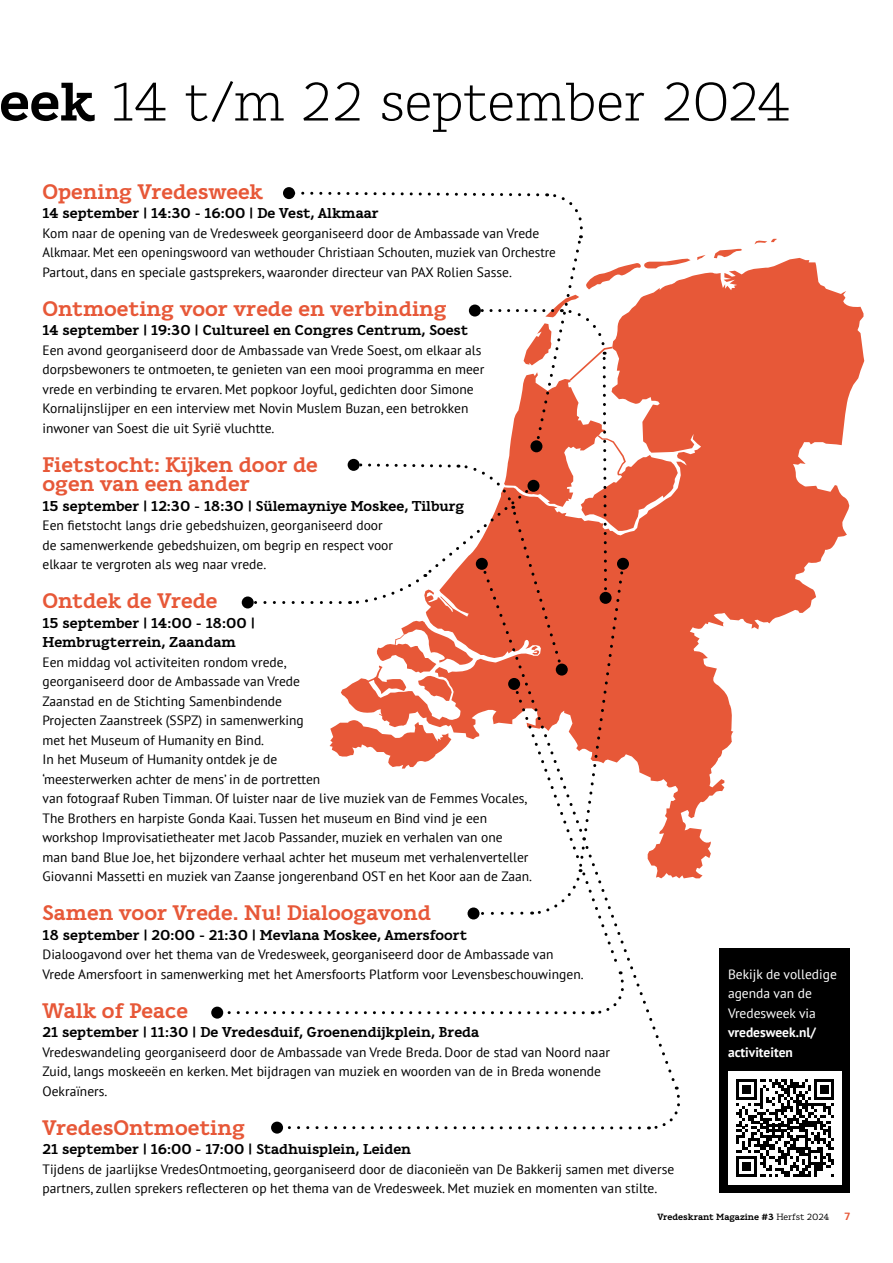
<style>
.page{position:relative;width:893px;height:1263px;background:#fff}
.page>*{position:absolute;margin:0;border:0;box-sizing:border-box;transform-origin:0 0}
.t1{font:300 54px "Karlo Serif";letter-spacing:-.025em;color:#000}
.t2{font:700 21px/19.5px "Karlo Serif";color:#e75838}
.t3{font:700 14.25px/19.5px "Karlo Serif";color:#000}
.t4{font:13.5px/19.5px "PT Sans";color:#000}
.t5{font:13.5px/19.5px "PT Sans";color:#fff}
.t6{font:700 13.5px/19.5px "PT Sans";color:#fff}
.t7{font:700 10.5px "Karlo Serif";color:#e75838}
.t8{font:700 9px "Karlo Serif";color:#000}
.s1{font-weight:700}
.s2{font-weight:400}
</style>
<div class="page">
<svg style="left:690px;top:258px;width:174px;height:620px;fill:#e75838"></svg>
<svg style="left:714px;top:249px;width:28px;height:9px"></svg>
<svg style="left:754px;top:238px;width:23px;height:6px"></svg>
<svg style="left:697px;top:255px;width:9px;height:5px"></svg>
<svg style="left:648px;top:1086px;width:32px;height:44px"></svg>
<svg style="left:283px;top:1126px;width:356px;height:3px"></svg>
<div style="left:271px;top:1121px;width:12px;height:12px;background:#000;border-radius:50%"></div>
<svg style="left:283px;top:187px;width:12px;height:12px"></svg>
<div style="left:211px;top:1007px;width:12px;height:12px;background:#000;border-radius:50%"></div>
<svg style="left:217px;top:190px;width:473px;height:826px"></svg>
<div style="left:556px;top:664px;width:12px;height:12px;background:#000;border-radius:50%"></div>
<div style="left:348px;top:459px;width:12px;height:12px;background:#000;border-radius:50%"></div>
<div style="left:719px;top:948px;width:131px;height:245px;background:#000"></div>
<div style="left:728px;top:1071px;width:114px;height:114px;background:#fff"></div>
<svg style="left:736px;top:1079px;width:98px;height:98px"></svg>
<h1 class="t1" style="left:-1px;top:69px;width:795px"><span class="s1">eek</span> 14 t/m 22 september 2024</h1>
<h2 class="t2" style="left:43px;top:182px;width:222px">Opening Vredesweek</h2>
<p class="t3" style="left:43px;top:203px;width:338px">14 september | 14:30 - 16:00 | De Vest, Alkmaar</p>
<p class="t4" style="left:43px;top:223px;width:515px">Kom naar de opening van de Vredesweek georganiseerd door de Ambassade van Vrede<br>Alkmaar. Met een openingswoord van wethouder Christiaan Schouten, muziek van Orchestre<br>Partout, dans en speciale gastsprekers, waaronder directeur van PAX Rolien Sasse.</p>
<h2 class="t2" style="left:43px;top:299px;width:406px">Ontmoeting voor vrede en verbinding</h2>
<p class="t3" style="left:43px;top:320px;width:427px">14 september | 19:30 | Cultureel en Congres Centrum, Soest</p>
<p class="t4" style="left:43px;top:340px;width:443px">Een avond georganiseerd door de Ambassade van Vrede Soest, om elkaar als dorpsbewoners te ontmoeten, te genieten van een mooi programma en meer vrede en verbinding te ervaren. Met popkoor Joyful, gedichten door Simone Kornalijnslijper en een interview met Novin Muslem Buzan, een betrokken inwoner van Soest die uit Syrië vluchtte.</p>
<h2 class="t2" style="left:43px;top:455px;width:277px">Fietstocht: Kijken door de ogen van een ander</h2>
<p class="t3" style="left:43px;top:496px;width:423px">15 september | 12:30 - 18:30 | Sülemayniye Moskee, Tilburg</p>
<p class="t4" style="left:43px;top:515px;width:352px">Een fietstocht langs drie gebedshuizen, georganiseerd door de samenwerkende gebedshuizen, om begrip en respect voor elkaar te vergroten als weg naar vrede.</p>
<h2 class="t2" style="left:43px;top:591px;width:177px">Ontdek de Vrede</h2>
<p class="t3" style="left:43px;top:613px;width:214px">15 september | 14:00 - 18:00 |<br>Hembrugterrein, Zaandam</p>
<p class="t4" style="left:43px;top:652px;width:491px">Een middag vol activiteiten rondom vrede,<br>georganiseerd door de Ambassade van Vrede<br>Zaanstad en de Stichting Samenbindende<br>Projecten Zaanstreek (SSPZ) in samenwerking<br>met het Museum of Humanity en Bind.<br>In het Museum of Humanity ontdek je de<br>‘meesterwerken achter de mens’ in de portretten<br>van fotograaf Ruben Timman. Of luister naar de live muziek van de Femmes Vocales, The Brothers en harpiste Gonda Kaai. Tussen het museum en Bind vind je een workshop Improvisatietheater met Jacob Passander, muziek en verhalen van one<br>man band Blue Joe, het bijzondere verhaal achter het museum met verhalenverteller Giovanni Massetti en muziek van Zaanse jongerenband OST en het Koor aan de Zaan.</p>
<h2 class="t2" style="left:43px;top:903px;width:390px">Samen voor Vrede. Nu! Dialoogavond</h2>
<p class="t3" style="left:43px;top:925px;width:426px">18 september | 20:00 - 21:30 | Mevlana Moskee, Amersfoort</p>
<p class="t4" style="left:43px;top:944px;width:543px">Dialoogavond over het thema van de Vredesweek, georganiseerd door de Ambassade van<br>Vrede Amersfoort in samenwerking met het Amersfoorts Platform voor Levensbeschouwingen.</p>
<h2 class="t2" style="left:43px;top:1001px;width:147px">Walk of Peace</h2>
<p class="t3" style="left:43px;top:1022px;width:438px">21 september | 11:30 | De Vredesduif, Groenendijkplein, Breda</p>
<p class="t4" style="left:43px;top:1042px;width:569px">Vredeswandeling georganiseerd door de Ambassade van Vrede Breda. Door de stad van Noord naar<br>Zuid, langs moskeeën en kerken. Met bijdragen van muziek en woorden van de in Breda wonende<br>Oekraïners.</p>
<h2 class="t2" style="left:43px;top:1118px;width:204px">VredesOntmoeting</h2>
<p class="t3" style="left:43px;top:1139px;width:370px">21 september | 16:00 - 17:00 | Stadhuisplein, Leiden</p>
<p class="t4" style="left:43px;top:1159px;width:633px">Tijdens de jaarlijkse VredesOntmoeting, georganiseerd door de diaconieën van De Bakkerij samen met diverse partners, zullen sprekers reflecteren op het thema van de Vredesweek. Met muziek en momenten van stilte.</p>
<p class="t5" style="left:728px;top:964px;width:110px">Bekijk de volledige agenda van de<br>Vredesweek via</p>
<p class="t6" style="left:728px;top:1022px;width:89px">vredesweek.nl/ activiteiten</p>
<p class="t8" style="left:657px;top:1212px;width:174px">Vredeskrant Magazine #3 <span class="s2">Herfst 2024</span></p>
<p class="t7" style="left:844px;top:1210px;width:7px">7</p>
</div>
